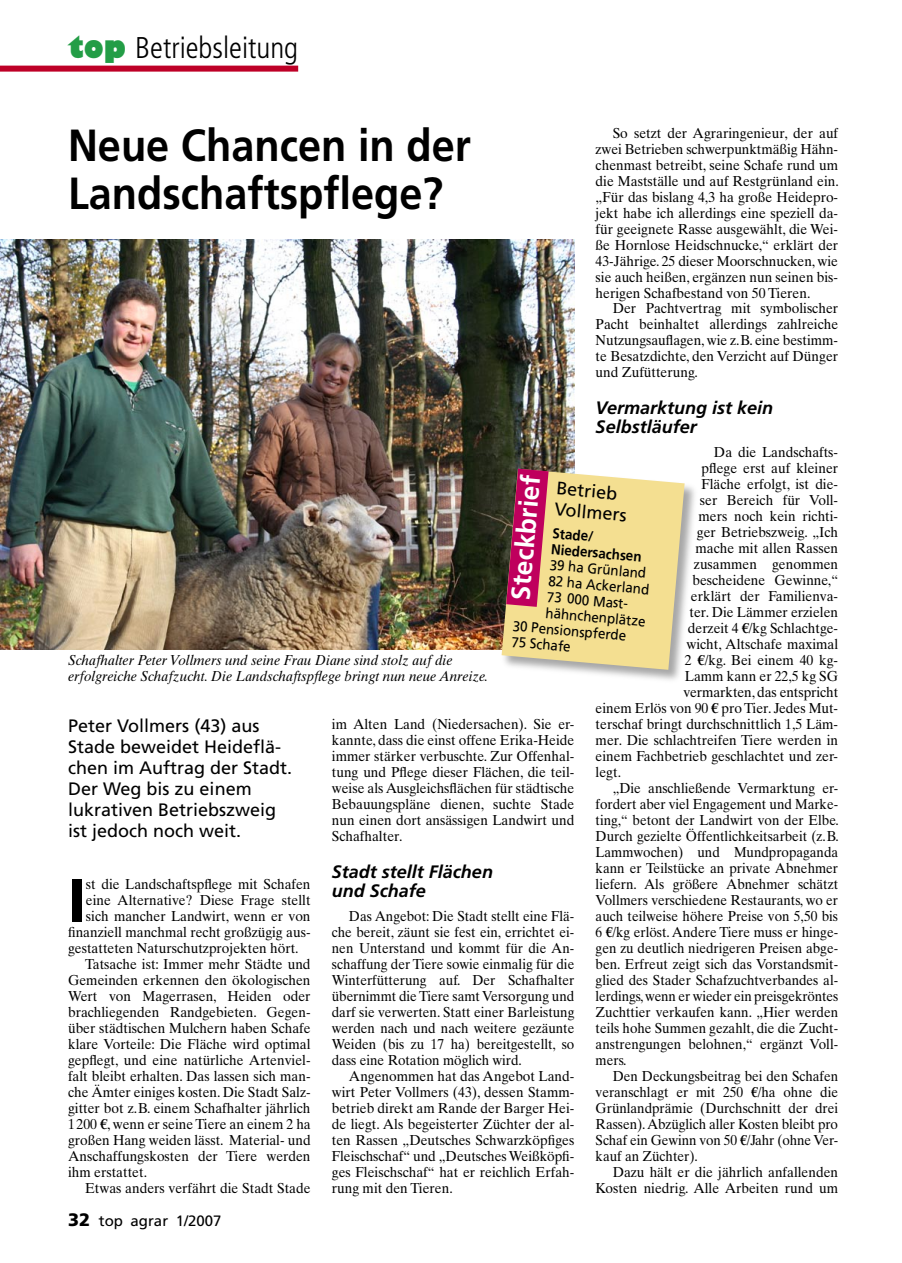
<style>
.page{position:relative;width:902px;height:1263px;background:#fff}
.page>*{position:absolute;margin:0;border:0;box-sizing:border-box;transform-origin:0 0}
.Initial_3zeilig{font:900 condensed 60.15px "Frutiger";color:#000}
.Überschrift_30{font:700 45px/48px "Frutiger";color:#000;scale:.92 1}
.t1{font:300 condensed 30px "Frutiger";color:#000}
.t2{font:700 26.55px "Frutiger";color:#fff}
.Vorspann_R_S{font:18px/21px "Frutiger";color:#000}
.Zwischenüberschrift_2zeilig{font:italic 700 18px/19.5px "Frutiger";color:#000}
.Dachzeile_30{font:18px/21px "Frutiger";color:#000}
.t3{font:15px "Frutiger";color:#000}
.Fließtext{font:14.4px/16px "Times Ten";color:#000;text-align:justify;scale:.95 1}
.Fließtext-2{font:14.4px/16px "Times Ten";color:#000;text-align:justify;scale:.93 1}
.Initial_3zeilig-2{font:14.4px "Times Ten";color:#000;scale:.95 1}
.Bildtext{font:italic 14.4px/16px "Times Ten";color:#000;scale:.95 1}
.Fließtext_ohne_Einzug{font:14.4px/16px "Frutiger";color:#000;scale:.93 1}
.Fließtext_ohne_Einzug-2{font:700 14.4px/16px "Frutiger";color:#000;scale:.93 1}
.s1{font-family:"Gill Sans";font-weight:800;font-stretch:normal;color:#239d46}
.s2{font-family:"LT Euro Money"}
.s3{font-weight:900;font-size:18px}
</style>
<div class="page">
<div style="left:0;top:66px;width:298px;height:6px;background:#be0027"></div>
<img style="left:0;top:240px;width:574px;height:409px">
<div style="left:500px;top:467px;width:199px;height:217px;background:#000;opacity:.35"></div>
<svg style="left:501px;top:469px;width:183px;height:201px;background:#e1bc8c"></svg>
<h3 class="t1" style="left:68px;top:31px;width:231px"><span class="s1">top</span> Betriebsleitung</h3>
<p class="Überschrift_30" style="left:68px;top:122px;width:439px">Neue Chancen in der<br>Landschaftspflege?</p>
<p class="Fließtext" style="left:595px;top:125px;width:257px;text-indent:17px">So setzt der Agraringenieur, der auf zwei Betrieben schwerpunktmäßig Hähn&shy;chenmast betreibt, seine Schafe rund um die Mastställe und auf Restgrünland ein. „Für das bislang 4,3 ha große Heidepro&shy;jekt habe ich allerdings eine speziell da&shy;für geeignete Rasse ausgewählt, die Wei&shy;ße Hornlose Heidschnucke,“ erklärt der 43-Jährige. 25 dieser Moorschnucken, wie sie auch heißen, ergänzen nun seinen bis&shy;herigen Schafbestand von 50 Tieren.</p>
<p class="Fließtext" style="left:595px;top:300px;width:257px;text-indent:17px">Der Pachtvertrag mit symbolischer Pacht beinhaltet allerdings zahlreiche Nutzungsauflagen, wie z. B. eine bestimm&shy;te Besatzdichte, den Verzicht auf Dünger und Zufütterung.</p>
<p class="Zwischenüberschrift_2zeilig" style="left:595px;top:398px;width:179px">Vermarktung ist kein<br>Selbstläufer</p>
<p class="Fließtext" style="left:714px;top:444px;width:132px">Da die Landschafts-</p>
<p class="Fließtext" style="left:701px;top:460px;width:145px">pflege erst auf kleiner</p>
<p class="Fließtext" style="left:701px;top:476px;width:145px">Fläche erfolgt, ist die-</p>
<p class="Fließtext" style="left:700px;top:492px;width:147px">ser Bereich für Voll-</p>
<p class="Fließtext" style="left:698px;top:508px;width:148px">mers noch kein richti-</p>
<p class="Fließtext" style="left:697px;top:524px;width:150px">ger Betriebszweig. „Ich</p>
<p class="Fließtext" style="left:695px;top:540px;width:152px">mache mit allen Rassen</p>
<p class="Fließtext" style="left:694px;top:556px;width:153px">zusammen genommen</p>
<p class="Fließtext" style="left:692px;top:572px;width:155px">bescheidene Gewinne,“</p>
<p class="Fließtext" style="left:691px;top:588px;width:156px">erklärt der Familienva-</p>
<p class="Fließtext" style="left:689px;top:604px;width:158px">ter. Die Lämmer erzielen</p>
<p class="Fließtext" style="left:688px;top:620px;width:160px">derzeit 4 <span class="s2">E</span>/kg Schlachtge-</p>
<p class="Fließtext" style="left:686px;top:636px;width:161px">wicht, Altschafe maximal</p>
<p class="Fließtext" style="left:685px;top:652px;width:163px">2 <span class="s2">E</span>/kg. Bei einem 40 kg-</p>
<p class="Fließtext" style="left:685px;top:668px;width:163px">Lamm kann er 22,5 kg SG</p>
<p class="Fließtext" style="left:683px;top:684px;width:164px">vermarkten, das entspricht</p>
<p class="Fließtext" style="left:595px;top:700px;width:257px">einem Erlös von 90 <span class="s2">E</span> pro Tier. Jedes Mut-</p>
<p class="Fließtext" style="left:595px;top:716px;width:257px">terschaf bringt durchschnittlich 1,5 Läm-</p>
<p class="Fließtext" style="left:595px;top:732px;width:257px">mer. Die schlachtreifen Tiere werden in</p>
<p class="Fließtext" style="left:595px;top:748px;width:257px">einem Fachbetrieb geschlachtet und zer-</p>
<p class="Fließtext" style="left:595px;top:764px;width:28px">legt.</p>
<p class="Fließtext-2" style="left:595px;top:780px;width:263px;text-indent:17px">„Die anschließende Vermarktung er&shy;fordert aber viel Engagement und Marke&shy;ting,“ betont der Landwirt von der Elbe.<br>Durch gezielte Öffentlichkeitsarbeit (z. B.<br>Lammwochen) und Mundpropaganda kann er Teilstücke an private Abnehmer liefern. Als größere Abnehmer schätzt Vollmers verschiedene Restaurants, wo er auch teilweise höhere Preise von 5,50 bis 6 <span class="s2">E</span>/kg erlöst. Andere Tiere muss er hinge&shy;gen zu deutlich niedrigeren Preisen abge&shy;ben. Erfreut zeigt sich das Vorstandsmit&shy;glied des Stader Schafzuchtverbandes al&shy;lerdings, wenn er wieder ein preisgekröntes Zuchttier verkaufen kann. „Hier werden teils hohe Summen gezahlt, die die Zucht&shy;anstrengungen belohnen,“ ergänzt Voll&shy;mers.</p>
<p class="Fließtext-2" style="left:595px;top:1068px;width:262px;text-indent:17px">Den Deckungsbeitrag bei den Schafen veranschlagt er mit 250 <span class="s2">E</span>/ha ohne die Grünlandprämie (Durchschnitt der drei Rassen). Abzüglich aller Kosten bleibt pro Schaf ein Gewinn von 50 <span class="s2">E</span>/Jahr (ohne Ver&shy;kauf an Züchter).</p>
<p class="Fließtext" style="left:595px;top:1164px;width:257px;text-align:right">Dazu hält er die jährlich anfallenden<br>Kosten niedrig. Alle Arbeiten rund um</p>
<p class="t2" style="left:504px;top:599px;width:127px;rotate:-85deg">Steckbrief</p>
<p class="Dachzeile_30" style="left:557px;top:478px;width:74px;rotate:5deg">Betrieb<br>Vollmers</p>
<p class="Fließtext_ohne_Einzug-2" style="left:553px;top:525px;width:99px;rotate:5deg">Stade/<br>Niedersachsen</p>
<p class="Fließtext_ohne_Einzug" style="left:550px;top:557px;width:105px;rotate:5deg">39 ha Grünland</p>
<p class="Fließtext_ohne_Einzug" style="left:549px;top:573px;width:110px;rotate:5deg">82 ha Ackerland</p>
<p class="Fließtext_ohne_Einzug" style="left:547px;top:589px;width:109px;rotate:5deg">73 000 Mast&shy;hähnchenplätze</p>
<p class="Fließtext_ohne_Einzug" style="left:513px;top:618px;width:124px;rotate:5deg">30 Pensionspferde</p>
<p class="Fließtext_ohne_Einzug" style="left:512px;top:634px;width:65px;rotate:5deg">75 Schafe</p>
<p class="Bildtext" style="left:68px;top:652px;width:443px">Schafhalter Peter Vollmers und seine Frau Diane sind stolz auf die erfolgreiche Schafzucht. Die Landschaftspflege bringt nun neue Anreize.</p>
<p class="Vorspann_R_S" style="left:68px;top:715px;width:226px">Peter Vollmers (43) aus<br>Stade beweidet Heideflä&shy;chen im Auftrag der Stadt.<br>Der Weg bis zu einem lukrativen Betriebszweig ist jedoch noch weit.</p>
<p class="Initial_3zeilig" style="left:68px;top:864px;width:19px">I</p>
<p class="Initial_3zeilig-2" style="left:86px;top:876px;width:238px">st die Landschaftspflege mit Schafen</p>
<p class="Fließtext" style="left:332px;top:716px;width:257px">im Alten Land (Niedersachen). Sie er&shy;kannte, dass die einst offene Erika-Heide immer stärker verbuschte. Zur Offenhal&shy;tung und Pflege dieser Flächen, die teil&shy;weise als Ausgleichsflächen für städtische Bebauungspläne dienen, suchte Stade nun einen dort ansässigen Landwirt und Schafhalter.</p>
<p class="Zwischenüberschrift_2zeilig" style="left:332px;top:862px;width:163px">Stadt stellt Flächen und Schafe</p>
<p class="Fließtext-2" style="left:332px;top:908px;width:262px;text-indent:17px">Das Angebot: Die Stadt stellt eine Flä&shy;che bereit, zäunt sie fest ein, errichtet ei&shy;nen Unterstand und kommt für die An&shy;schaffung der Tiere sowie einmalig für die Winterfütterung auf. Der Schafhalter übernimmt die Tiere samt Versorgung und darf sie verwerten. Statt einer Barleistung werden nach und nach weitere gezäunte Weiden (bis zu 17 ha) bereitgestellt, so dass eine Rotation möglich wird.</p>
<p class="Fließtext" style="left:332px;top:1068px;width:257px;text-indent:17px">Angenommen hat das Angebot Land&shy;wirt Peter Vollmers (43), dessen Stamm&shy;betrieb direkt am Rande der Barger Hei&shy;de liegt. Als begeisterter Züchter der al&shy;ten Rassen „Deutsches Schwarzköpfiges Fleischschaf“ und „Deutsches Weißköpfi&shy;ges Fleischschaf“ hat er reichlich Erfah&shy;rung mit den Tieren.</p>
<p class="Initial_3zeilig-2" style="left:86px;top:892px;width:238px">eine Alternative? Diese Frage stellt</p>
<p class="Initial_3zeilig-2" style="left:86px;top:907px;width:238px">sich mancher Landwirt, wenn er von</p>
<p class="Initial_3zeilig-2" style="left:68px;top:923px;width:257px">finanziell manchmal recht großzügig aus-</p>
<p class="Initial_3zeilig-2" style="left:68px;top:939px;width:244px">gestatteten Naturschutzprojekten hört.</p>
<p class="Fließtext" style="left:68px;top:956px;width:257px;text-indent:17px">Tatsache ist: Immer mehr Städte und Gemeinden erkennen den ökologischen Wert von Magerrasen, Heiden oder brachliegenden Randgebieten. Gegen&shy;über städtischen Mulchern haben Schafe klare Vorteile: Die Fläche wird optimal gepflegt, und eine natürliche Artenviel&shy;falt bleibt erhalten. Das lassen sich man&shy;che Ämter einiges kosten. Die Stadt Salz&shy;gitter bot z. B. einem Schafhalter jährlich 1 200 <span class="s2">E</span>, wenn er seine Tiere an einem 2 ha großen Hang weiden lässt. Material- und Anschaffungskosten der Tiere werden ihm erstattet.</p>
<p class="Fließtext" style="left:85px;top:1180px;width:239px">Etwas anders verfährt die Stadt Stade</p>
<p class="t3" style="left:68px;top:1212px;width:155px"><span class="s3">32</span> top agrar 1/2007</p>
</div>
